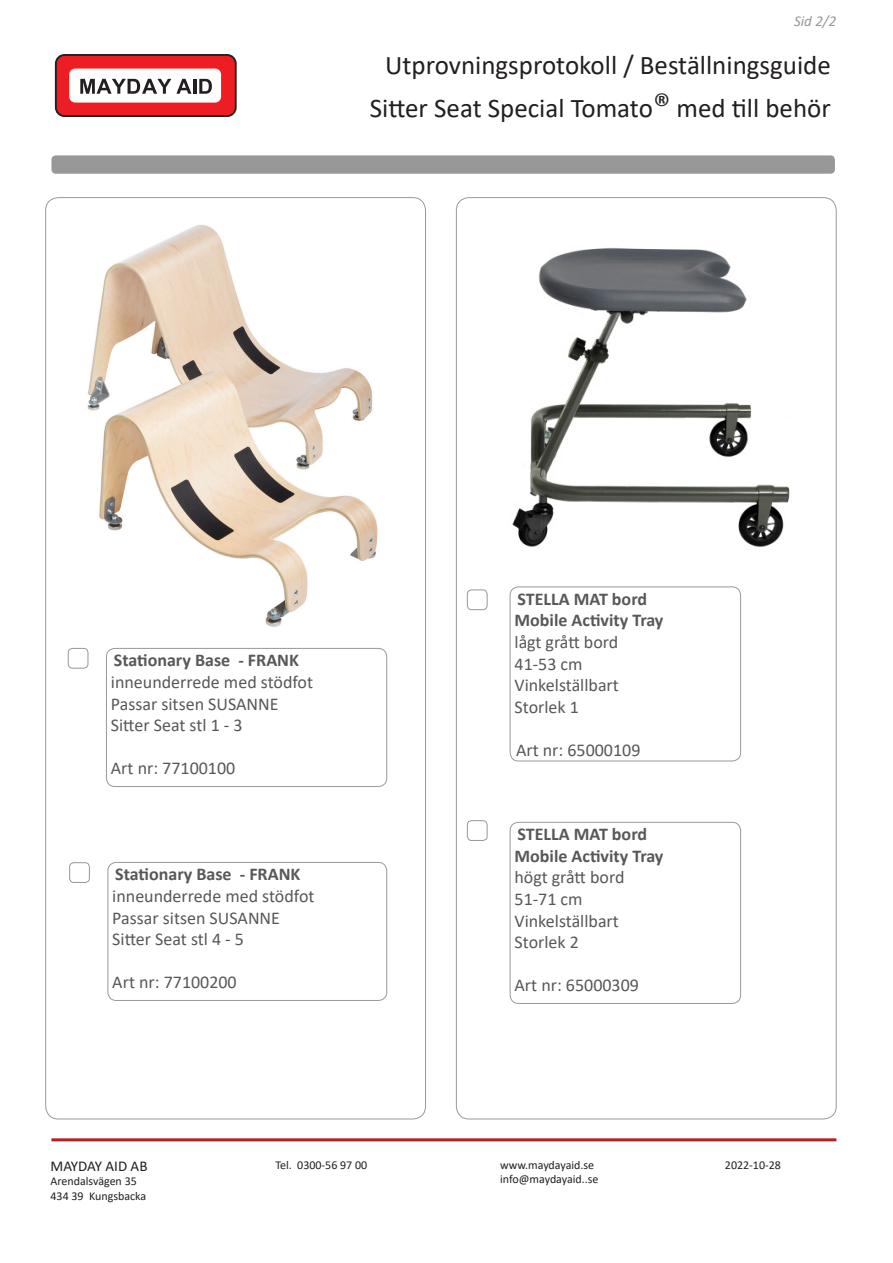
<style>
.page{position:relative;width:893px;height:1263px;background:#fff}
.page>*{position:absolute;margin:0;border:0;box-sizing:border-box;transform-origin:0 0}
.t1{font:27px/43.2px "Calibri";color:#231f20;text-align:center}
.t2{font:18px "Calibri";color:#57585a}
.t3{font:700 18px "Calibri";color:#57585a}
.t4{font:15px "Calibri";color:#231f20}
.t5{font:italic 15px "Calibri";color:#989898}
.t6{font:12px/14.4px "Calibri";color:#231f20}
.s1{font-size:34.5px}
</style>
<div class="page">
<div style="left:56px;top:55px;width:180px;height:61px;background:#ee1d23;border-radius:9px"></div>
<div style="left:55px;top:54px;width:182px;height:63px;border:2px solid #231f20;border-radius:9px"></div>
<div style="left:69px;top:69px;width:152px;height:34px;background:#fff;border-radius:6px"></div>
<svg style="left:80px;top:79px;width:112px;height:15px"></svg>
<hr style="left:193px;top:79px;width:3px;height:15px;background:#231f20">
<svg style="left:199px;top:79px;width:13px;height:15px"></svg>
<hr style="left:51px;top:1138px;width:785px;height:3px;background:#b51f23">
<div style="left:51px;top:155px;width:784px;height:19px;background:#989898;border-radius:4px"></div>
<div style="left:106px;top:648px;width:281px;height:139px;border:1px solid #989999;border-radius:9px"></div>
<div style="left:68px;top:648px;width:20px;height:20px;border:1px solid #989898;border-radius:4px"></div>
<div style="left:108px;top:862px;width:279px;height:139px;border:1px solid #989999;border-radius:9px"></div>
<div style="left:69px;top:862px;width:21px;height:21px;border:1px solid #989898;border-radius:4px"></div>
<img style="left:512px;top:247px;width:278px;height:300px">
<div style="left:510px;top:587px;width:231px;height:174px;border:1px solid #989999;border-radius:9px"></div>
<div style="left:467px;top:590px;width:20px;height:20px;border:1px solid #989898;border-radius:4px"></div>
<div style="left:510px;top:822px;width:231px;height:182px;border:1px solid #989999;border-radius:9px"></div>
<div style="left:467px;top:820px;width:20px;height:21px;border:1px solid #989898;border-radius:4px"></div>
<img style="left:87px;top:225px;width:291px;height:402px">
<p class="t5" style="left:794px;top:11px;width:44px">Sid 2/2</p>
<h1 class="t1" style="left:370px;top:43px;width:463px">Utprovningsprotokoll / Beställningsguide<br>Sitter Seat Special Tomato<span class="s1">®</span> med till behör</h1>
<p class="t3" style="left:114px;top:648px;width:187px">Stationary Base - FRANK</p>
<p class="t2" style="left:111px;top:669px;width:204px">inneunderrede med stödfot</p>
<p class="t2" style="left:111px;top:691px;width:169px">Passar sitsen SUSANNE</p>
<p class="t2" style="left:111px;top:713px;width:133px">Sitter Seat stl 1 - 3</p>
<p class="t2" style="left:111px;top:756px;width:126px">Art nr: 77100100</p>
<p class="t3" style="left:115px;top:862px;width:187px">Stationary Base - FRANK</p>
<p class="t2" style="left:112px;top:883px;width:204px">inneunderrede med stödfot</p>
<p class="t2" style="left:112px;top:905px;width:169px">Passar sitsen SUSANNE</p>
<p class="t2" style="left:112px;top:927px;width:133px">Sitter Seat stl 4 - 5</p>
<p class="t2" style="left:112px;top:970px;width:126px">Art nr: 77100200</p>
<p class="t3" style="left:517px;top:586px;width:131px">STELLA MAT bord</p>
<p class="t3" style="left:514px;top:608px;width:150px">Mobile Activity Tray</p>
<p class="t2" style="left:514px;top:630px;width:105px">lågt grått bord</p>
<p class="t2" style="left:514px;top:651px;width:70px">41-53 cm</p>
<p class="t2" style="left:514px;top:673px;width:106px">Vinkelställbart</p>
<p class="t2" style="left:514px;top:694px;width:66px">Storlek 1</p>
<p class="t2" style="left:516px;top:738px;width:126px">Art nr: 65000109</p>
<p class="t3" style="left:517px;top:821px;width:131px">STELLA MAT bord</p>
<p class="t3" style="left:514px;top:843px;width:150px">Mobile Activity Tray</p>
<p class="t2" style="left:514px;top:865px;width:111px">högt grått bord</p>
<p class="t2" style="left:514px;top:886px;width:70px">51-71 cm</p>
<p class="t2" style="left:514px;top:908px;width:106px">Vinkelställbart</p>
<p class="t2" style="left:514px;top:930px;width:66px">Storlek 2</p>
<p class="t2" style="left:514px;top:973px;width:126px">Art nr: 65000309</p>
<p class="t4" style="left:51px;top:1155px;width:98px">MAYDAY AID AB</p>
<p class="t6" style="left:51px;top:1174px;width:97px">Arendalsvägen 35<br>434 39 Kungsbacka</p>
<p class="t6" style="left:275px;top:1157px;width:93px">Tel. 0300-56 97 00</p>
<p class="t6" style="left:500px;top:1157px;width:100px">www.maydayaid.se info@maydayaid..se</p>
<p class="t6" style="left:725px;top:1157px;width:58px">2022-10-28</p>
</div>
